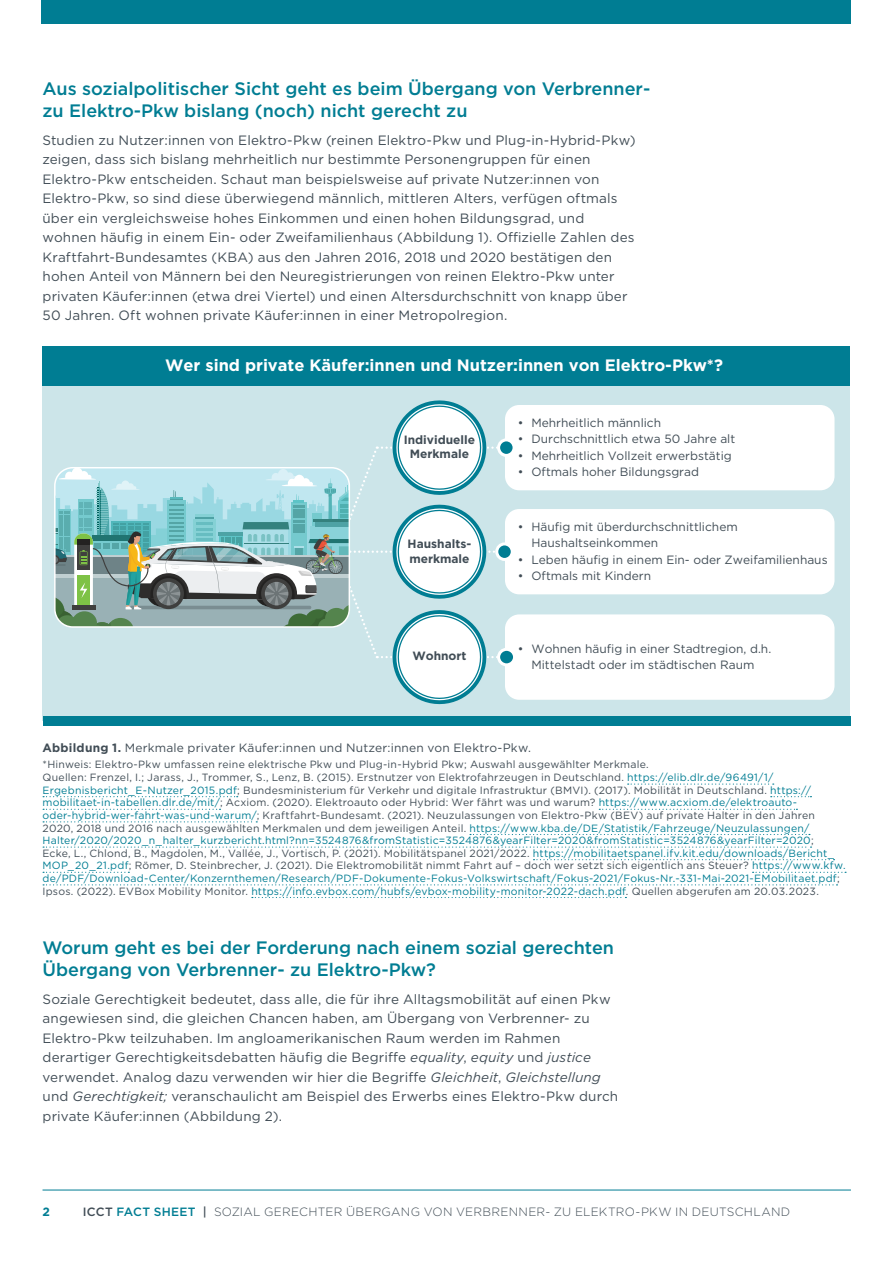
<style>
.page{position:relative;width:893px;height:1263px;background:#fff}
.page>*{position:absolute;margin:0;border:0;box-sizing:border-box;transform-origin:0 0}
.t1{font:500 18px/21.6px "Gotham";color:#007d93}
.t2{font:700 16.5px "Gotham";color:#fff}
.t3{font:13.5px/19.5px "Gotham";letter-spacing:.01em;color:#414d56}
.t4{font:12px/16.5px "Gotham";color:#414d56}
.t5{font:300 12px "Gotham";letter-spacing:.02em;color:#414d56}
.t6{font:700 12px/14.4px "Gotham";color:#414d56;text-align:center}
.t7{font:700 12px "Gotham";color:#007d93}
.t8{font:10.5px/12.6px "Gotham";letter-spacing:.02em;color:#414d56}
.s1{font-weight:700}
.s2{color:#007d93}
.s3{font-style:italic}
.s4{font-weight:500}
.s5{font-weight:500;color:#007d93}
</style>
<div class="page">
<div style="left:42px;top:0;width:809px;height:24px;background:#007d93"></div>
<hr style="left:43px;top:1190px;width:808px;height:1px;background:#007d93">
<svg style="left:628px;top:783px;width:146px;height:2px"></svg>
<svg style="left:43px;top:796px;width:195px;height:1px"></svg>
<svg style="left:771px;top:796px;width:40px;height:1px"></svg>
<svg style="left:43px;top:809px;width:178px;height:1px"></svg>
<svg style="left:599px;top:809px;width:198px;height:1px"></svg>
<svg style="left:43px;top:821px;width:214px;height:1px"></svg>
<svg style="left:470px;top:834px;width:340px;height:1px"></svg>
<svg style="left:43px;top:846px;width:768px;height:2px"></svg>
<svg style="left:533px;top:859px;width:301px;height:1px"></svg>
<svg style="left:43px;top:872px;width:86px;height:1px"></svg>
<svg style="left:753px;top:872px;width:93px;height:1px"></svg>
<svg style="left:43px;top:884px;width:794px;height:1px"></svg>
<svg style="left:252px;top:897px;width:374px;height:1px"></svg>
<div style="left:43px;top:354px;width:807px;height:367px;background:#cce5e9"></div>
<div style="left:43px;top:716px;width:807px;height:9px;background:#007d93"></div>
<div style="left:43px;top:346px;width:807px;height:40px;background:#007d93"></div>
<div style="left:505px;top:405px;width:329px;height:85px;background:#fff;border-radius:14px"></div>
<div style="left:505px;top:509px;width:329px;height:85px;background:#fff;border-radius:14px"></div>
<div style="left:505px;top:614px;width:329px;height:86px;background:#fff;border-radius:14px"></div>
<svg style="left:56px;top:400px;width:441px;height:304px"></svg>
<div style="left:54px;top:467px;width:296px;height:161px;border:1px solid #fff;border-radius:18px"></div>
<svg style="left:499px;top:440px;width:15px;height:15px"></svg>
<div style="left:497px;top:438px;width:19px;height:19px;border:3px solid #fff;border-radius:50%"></div>
<svg style="left:497px;top:544px;width:15px;height:15px"></svg>
<div style="left:495px;top:542px;width:19px;height:19px;border:3px solid #fff;border-radius:50%"></div>
<div style="left:499px;top:649px;width:16px;height:16px;background:#007d93;border-radius:50%"></div>
<div style="left:497px;top:648px;width:19px;height:18px;border:3px solid #fff;border-radius:50%"></div>
<h1 class="t1" style="left:43px;top:78px;width:609px">Aus sozialpolitischer Sicht geht es beim Übergang von Verbrenner&shy;zu Elektro-Pkw bislang (noch) nicht gerecht zu</h1>
<p class="t3" style="left:43px;top:130px;width:595px">Studien zu Nutzer:innen von Elektro-Pkw (reinen Elektro-Pkw und Plug-in-Hybrid-Pkw) zeigen, dass sich bislang mehrheitlich nur bestimmte Personengruppen für einen Elektro-Pkw entscheiden. Schaut man beispielsweise auf private Nutzer:innen von Elektro-Pkw, so sind diese überwiegend männlich, mittleren Alters, verfügen oftmals über ein vergleichsweise hohes Einkommen und einen hohen Bildungsgrad, und wohnen häufig in einem Ein- oder Zweifamilienhaus (Abbildung 1). Offizielle Zahlen des Kraftfahrt-Bundesamtes (KBA) aus den Jahren 2016, 2018 und 2020 bestätigen den hohen Anteil von Männern bei den Neuregistrierungen von reinen Elektro-Pkw unter privaten Käufer:innen (etwa drei Viertel) und einen Altersdurchschnitt von knapp über 50 Jahren. Oft wohnen private Käufer:innen in einer Metropolregion.</p>
<h2 class="t2" style="left:165px;top:354px;width:559px">Wer sind private Käufer:innen und Nutzer:innen von Elektro-Pkw*?</h2>
<p class="t6" style="left:404px;top:432px;width:73px">Individuelle<br>Merkmale</p>
<p class="t6" style="left:408px;top:537px;width:65px;text-align:left">Haushalts&shy;merkmale</p>
<p class="t6" style="left:412px;top:649px;width:56px">Wohnort</p>
<p class="t4" style="left:518px;top:414px;width:145px">• Mehrheitlich männlich</p>
<p class="t4" style="left:518px;top:430px;width:219px">• Durchschnittlich etwa 50 Jahre alt</p>
<p class="t4" style="left:518px;top:447px;width:215px">• Mehrheitlich Vollzeit erwerbstätig</p>
<p class="t4" style="left:518px;top:463px;width:183px">• Oftmals hoher Bildungsgrad</p>
<p class="t4" style="left:531px;top:518px;width:208px;text-indent:-13px">• Häufig mit überdurchschnittlichem<br>Haushaltseinkommen</p>
<p class="t4" style="left:518px;top:551px;width:311px">• Leben häufig in einem Ein- oder Zweifamilienhaus</p>
<p class="t4" style="left:518px;top:567px;width:135px">• Oftmals mit Kindern</p>
<p class="t4" style="left:518px;top:640px;width:255px;text-align:center">• Wohnen häufig in einer Stadtregion, d.h.<br>Mittelstadt oder im städtischen Raum</p>
<p class="t4" style="left:43px;top:739px;width:490px"><span class="s1">Abbildung 1.</span> Merkmale privater Käufer:innen und Nutzer:innen von Elektro-Pkw.</p>
<p class="t8" style="left:43px;top:758px;width:805px">*Hinweis: Elektro-Pkw umfassen reine elektrische Pkw und Plug-in-Hybrid Pkw; Auswahl ausgewählter Merkmale.<br>Quellen: Frenzel, I.; Jarass, J., Trommer, S., Lenz, B. (2015). Erstnutzer von Elektrofahrzeugen in Deutschland. <span class="s2">https://elib.dlr.de/96491/1/ Ergebnisbericht_E-Nutzer_2015.pdf</span>; Bundesministerium für Verkehr und digitale Infrastruktur (BMVI). (2017). Mobilität in Deutschland. <span class="s2">https:// mobilitaet-in-tabellen.dlr.de/mit/</span>; Acxiom. (2020). Elektroauto oder Hybrid: Wer fährt was und warum? <span class="s2">https://www.acxiom.de/elektroauto&shy;oder-hybrid-wer-fahrt-was-und-warum/</span>; Kraftfahrt-Bundesamt. (2021). Neuzulassungen von Elektro-Pkw (BEV) auf private Halter in den Jahren 2020, 2018 und 2016 nach ausgewählten Merkmalen und dem jeweiligen Anteil. <span class="s2">https://www.kba.de/DE/Statistik/Fahrzeuge/Neuzulassungen/ Halter/2020/2020_n_halter_kurzbericht.html?nn=3524876&amp;fromStatistic=3524876&amp;yearFilter=2020&amp;fromStatistic=3524876&amp;yearFilter=2020</span>;<br>Ecke, L., Chlond, B., Magdolen, M., Vallée, J., Vortisch, P. (2021). Mobilitätspanel 2021/2022. <span class="s2">https://mobilitaetspanel.ifv.kit.edu/downloads/Bericht_ MOP_20_21.pdf</span>; Römer, D. Steinbrecher, J. (2021). Die Elektromobilität nimmt Fahrt auf – doch wer setzt sich eigentlich ans Steuer? <span class="s2">https://www.kfw. de/PDF/Download-Center/Konzernthemen/Research/PDF-Dokumente-Fokus-Volkswirtschaft/Fokus-2021/Fokus-Nr.-331-Mai-2021-EMobilitaet.pdf</span>; Ipsos. (2022). EVBox Mobility Monitor. <span class="s2">https://info.evbox.com/hubfs/evbox-mobility-monitor-2022-dach.pdf</span>. Quellen abgerufen am 20.03.2023.</p>
<h1 class="t1" style="left:43px;top:937px;width:573px">Worum geht es bei der Forderung nach einem sozial gerechten<br>Übergang von Verbrenner- zu Elektro-Pkw?</h1>
<p class="t3" style="left:43px;top:989px;width:577px">Soziale Gerechtigkeit bedeutet, dass alle, die für ihre Alltagsmobilität auf einen Pkw angewiesen sind, die gleichen Chancen haben, am Übergang von Verbrenner- zu Elektro-Pkw teilzuhaben. Im angloamerikanischen Raum werden im Rahmen derartiger Gerechtigkeitsdebatten häufig die Begriffe <span class="s3">equality</span>, <span class="s3">equity</span> und <span class="s3">justice </span>verwendet. Analog dazu verwenden wir hier die Begriffe <span class="s3">Gleichheit</span>, <span class="s3">Gleichstellung </span>und <span class="s3">Gerechtigkeit;</span> veranschaulicht am Beispiel des Erwerbs eines Elektro-Pkw durch private Käufer:innen (Abbildung 2).</p>
<p class="t7" style="left:43px;top:1203px;width:9px">2</p>
<p class="t5" style="left:83px;top:1204px;width:709px"><span class="s4">ICCT</span> <span class="s5">FACT SHEET</span> <span class="s4">|</span> SOZIAL GERECHTER ÜBERGANG VON VERBRENNER- ZU ELEKTRO-PKW IN DEUTSCHLAND</p>
</div>
